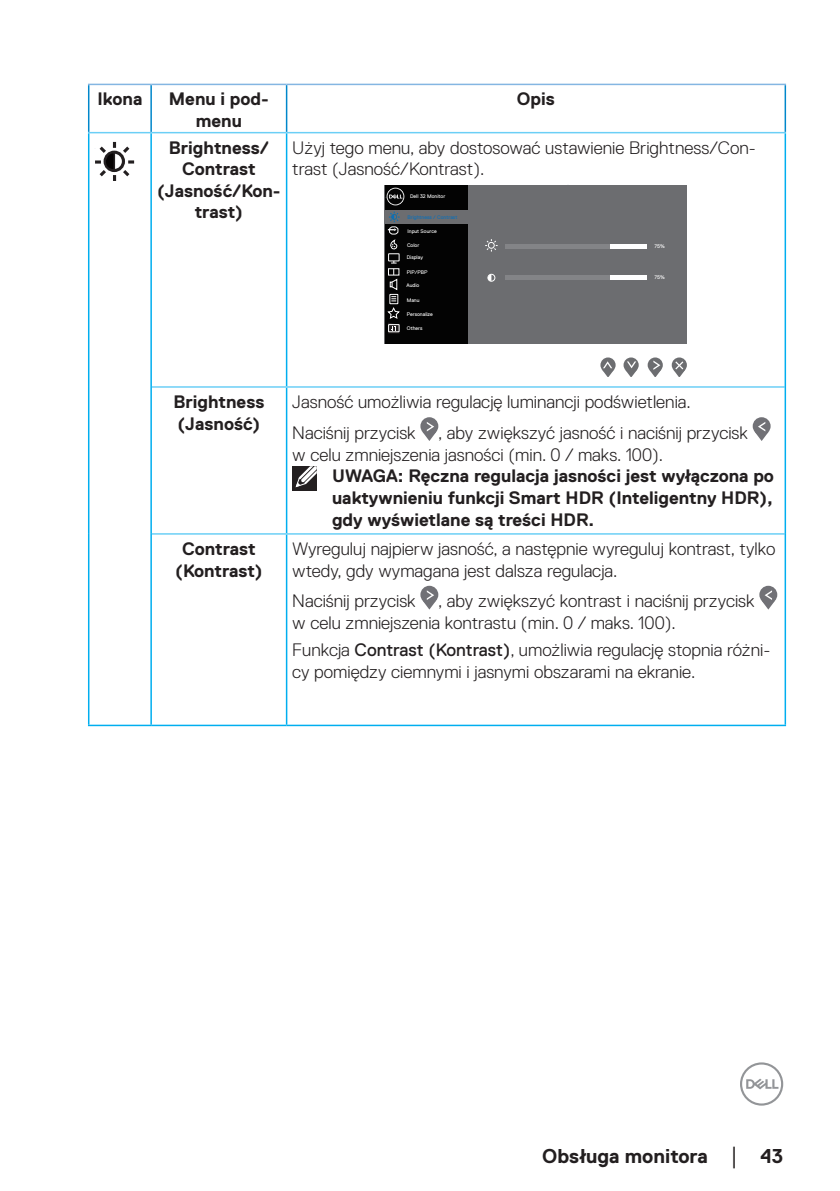
<style>
.page{position:relative;width:840px;height:1191px;background:#fff}
.page>*{position:absolute;margin:0;border:0;box-sizing:border-box;transform-origin:0 0}
.t1{font:700 20px "Dell Replica";color:#231f20}
.text_OSD_table{font:300 18px/21.6px "Dell Replica";color:#231f20}
.note_OSD{font:700 18px/21.6px "Dell Replica";color:#231f20;text-align:justify}
.text_OSD_table-2{font:700 18px/21.6px "Dell Replica";color:#231f20;text-align:center}
.t2{font:5.2px "Dell Replica";color:#fff}
.t3{font:5.2px "Dell Replica";color:#0c6fb8}
.s1{font-weight:400}
.s2{font-family:"Times New Roman";font-weight:400;font-size:18px}
</style>
<div class="page">
<svg style="left:740px;top:1062px;width:42px;height:43px"></svg>
<hr style="left:88px;top:85px;width:1px;height:47px;background:#0087cb">
<hr style="left:88px;top:84px;width:63px;height:1px;background:#84b6e2">
<hr style="left:150px;top:85px;width:2px;height:47px;background:#0087cb">
<hr style="left:151px;top:84px;width:135px;height:1px;background:#84b6e2">
<hr style="left:286px;top:85px;width:1px;height:47px;background:#0087cb">
<hr style="left:784px;top:85px;width:1px;height:47px;background:#0087cb">
<hr style="left:286px;top:84px;width:499px;height:1px;background:#84b6e2">
<hr style="left:88px;top:132px;width:63px;height:1px;background:#6bcff6">
<hr style="left:88px;top:133px;width:1px;height:254px;background:#00aeef">
<hr style="left:88px;top:387px;width:1px;height:147px;background:#00aeef">
<hr style="left:88px;top:534px;width:1px;height:190px;background:#00aeef">
<hr style="left:151px;top:132px;width:135px;height:1px;background:#6bcff6">
<hr style="left:286px;top:132px;width:499px;height:1px;background:#6bcff6">
<hr style="left:152px;top:386px;width:134px;height:2px;background:#6bcff6">
<hr style="left:286px;top:386px;width:498px;height:2px;background:#6bcff6">
<hr style="left:152px;top:533px;width:134px;height:1px;background:#6bcff6">
<hr style="left:286px;top:533px;width:498px;height:1px;background:#6bcff6">
<hr style="left:150px;top:133px;width:2px;height:254px;background:#00aeef">
<hr style="left:286px;top:133px;width:1px;height:253px;background:#00aeef">
<hr style="left:784px;top:133px;width:1px;height:254px;background:#00aeef">
<hr style="left:150px;top:387px;width:2px;height:147px;background:#00aeef">
<hr style="left:286px;top:388px;width:1px;height:145px;background:#00aeef">
<hr style="left:784px;top:387px;width:1px;height:147px;background:#00aeef">
<hr style="left:150px;top:534px;width:2px;height:190px;background:#00aeef">
<hr style="left:286px;top:534px;width:1px;height:190px;background:#00aeef">
<hr style="left:784px;top:534px;width:1px;height:190px;background:#00aeef">
<hr style="left:88px;top:724px;width:63px;height:2px;background:#00aeef">
<hr style="left:151px;top:724px;width:135px;height:2px;background:#00aeef">
<hr style="left:286px;top:724px;width:499px;height:2px;background:#00aeef">
<svg style="left:95px;top:142px;width:39px;height:39px"></svg>
<div style="left:384px;top:185px;width:302px;height:158px;background:#6c6d70"></div>
<div style="left:384px;top:185px;width:83px;height:158px;background:#030303"></div>
<svg style="left:387px;top:228px;width:9px;height:3px"></svg>
<div style="left:384px;top:210px;width:84px;height:13px;background:#6c6d70"></div>
<svg style="left:389px;top:211px;width:10px;height:11px"></svg>
<div style="left:505px;top:244px;width:141px;height:5px;background:#838487"></div>
<div style="left:610px;top:244px;width:36px;height:5px;background:#fff"></div>
<div style="left:505px;top:275px;width:141px;height:5px;background:#838487"></div>
<div style="left:610px;top:275px;width:36px;height:5px;background:#fff"></div>
<svg style="left:485px;top:239px;width:12px;height:13px"></svg>
<div style="left:487px;top:274px;width:8px;height:8px;border:1px solid #fff;border-radius:50%"></div>
<svg style="left:487px;top:274px;width:4px;height:7px"></svg>
<svg style="left:600px;top:357px;width:15px;height:16px"></svg>
<svg style="left:623px;top:357px;width:15px;height:16px"></svg>
<svg style="left:647px;top:357px;width:15px;height:16px"></svg>
<svg style="left:671px;top:357px;width:15px;height:16px"></svg>
<svg style="left:602px;top:361px;width:11px;height:16px"></svg>
<svg style="left:649px;top:360px;width:11px;height:17px"></svg>
<svg style="left:625px;top:361px;width:11px;height:16px"></svg>
<svg style="left:673px;top:360px;width:11px;height:17px"></svg>
<div style="left:389px;top:226px;width:9px;height:8px;border:1px solid #fff;border-radius:3px"></div>
<svg style="left:386px;top:188px;width:18px;height:17px"></svg>
<svg style="left:387px;top:239px;width:13px;height:94px"></svg>
<div style="left:420px;top:417px;width:18px;height:18px;background:#717176;border-radius:50%"></div>
<svg style="left:422px;top:422px;width:14px;height:19px"></svg>
<div style="left:752px;top:417px;width:18px;height:18px;background:#717176;border-radius:50%"></div>
<svg style="left:754px;top:422px;width:14px;height:19px"></svg>
<div style="left:292px;top:466px;width:24px;height:25px;background:#231f20"></div>
<svg style="left:295px;top:466px;width:21px;height:22px"></svg>
<div style="left:420px;top:586px;width:18px;height:17px;background:#717176;border-radius:50%"></div>
<svg style="left:422px;top:590px;width:14px;height:19px"></svg>
<div style="left:759px;top:586px;width:17px;height:17px;background:#717176;border-radius:50%"></div>
<svg style="left:761px;top:590px;width:13px;height:19px"></svg>
<p class="text_OSD_table-2" style="left:97px;top:88px;width:46px">Ikona</p>
<p class="text_OSD_table-2" style="left:169px;top:88px;width:101px">Menu i pod&shy;menu</p>
<p class="text_OSD_table-2" style="left:516px;top:88px;width:39px">Opis</p>
<p class="text_OSD_table-2" style="left:157px;top:137px;width:125px">Brightness/<br>Contrast (Jasność/Kon&shy;trast)</p>
<p class="text_OSD_table" style="left:292px;top:137px;width:464px">Użyj tego menu, aby dostosować ustawienie Brightness/Con&shy;trast (Jasność/Kontrast).</p>
<p class="t2" style="left:410px;top:193px;width:37px">Dell 32 Monitor</p>
<p class="t3" style="left:407px;top:214px;width:51px">Brightness / Contrast</p>
<p class="t2" style="left:407px;top:228px;width:31px">Input Source</p>
<p class="t2" style="left:407px;top:242px;width:14px">Color</p>
<p class="t2" style="left:406px;top:254px;width:18px">Display</p>
<p class="t2" style="left:406px;top:297px;width:14px">Manu</p>
<p class="t2" style="left:406px;top:325px;width:17px">Others</p>
<p class="t2" style="left:654px;top:243px;width:12px">75%</p>
<p class="t2" style="left:654px;top:274px;width:12px">75%</p>
<p class="t2" style="left:406px;top:269px;width:22px">PIP/PBP</p>
<p class="t2" style="left:406px;top:282px;width:14px">Audio</p>
<p class="t2" style="left:406px;top:311px;width:28px">Personalize</p>
<p class="text_OSD_table-2" style="left:173px;top:391px;width:92px;text-align:left">Brightness (Jasność)</p>
<p class="text_OSD_table" style="left:292px;top:391px;width:400px">Jasność umożliwia regulację luminancji podświetlenia.</p>
<p class="text_OSD_table" style="left:292px;top:422px;width:457px;text-indent:146px">, aby zwiększyć jasność i naciśnij przycisk w celu zmniejszenia jasności (min. 0 / maks. 100).</p>
<p class="note_OSD" style="left:332px;top:465px;width:443px">UWAGA: Ręczna regulacja jasności jest wyłączona po uaktywnieniu funkcji Smart HDR (Inteligentny HDR), gdy wyświetlane są treści HDR.</p>
<p class="text_OSD_table" style="left:292px;top:422px;width:125px">Naciśnij przycisk</p>
<p class="text_OSD_table-2" style="left:175px;top:538px;width:89px">Contrast (Kontrast)</p>
<p class="text_OSD_table" style="left:292px;top:538px;width:484px">Wyreguluj najpierw jasność, a następnie wyreguluj kontrast, tylko wtedy, gdy wymagana jest dalsza regulacja.</p>
<p class="text_OSD_table" style="left:292px;top:590px;width:125px">Naciśnij przycisk</p>
<p class="text_OSD_table" style="left:292px;top:590px;width:463px;text-indent:146px">, aby zwiększyć kontrast i naciśnij przycisk w celu zmniejszenia kontrastu (min. 0 / maks. 100).</p>
<p class="text_OSD_table" style="left:292px;top:639px;width:479px">Funkcja <span class="s1">Contrast (Kontrast)</span>, umożliwia regulację stopnia różni&shy;cy pomiędzy ciemnymi i jasnymi obszarami na ekranie.</p>
<p class="t1" style="left:542px;top:1144px;width:242px">Obsługa monitora <span class="s2">│</span> 43</p>
</div>
